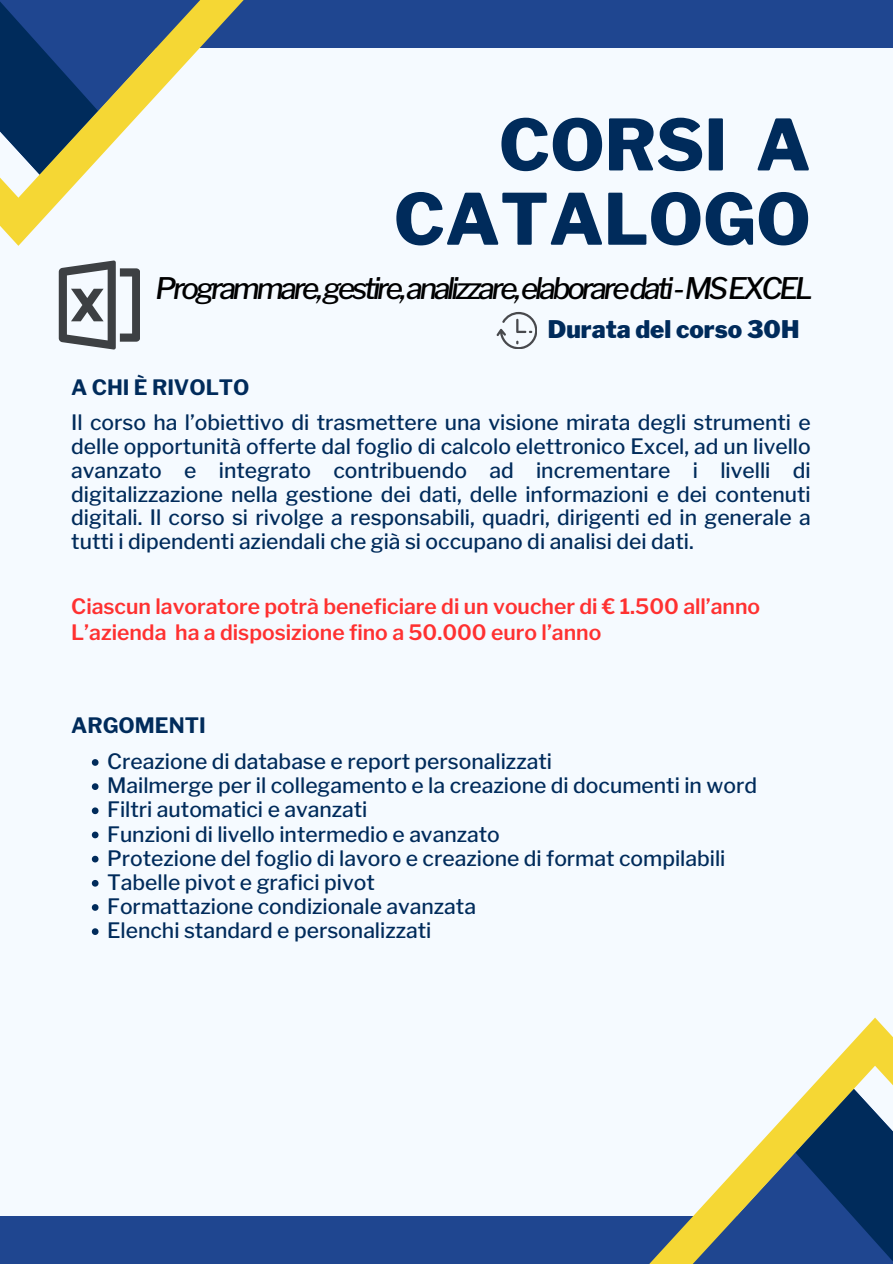
<style>
.page{position:relative;width:893px;height:1264px;background:#fff}
.page>*{position:absolute;margin:0;border:0;box-sizing:border-box;transform-origin:0 0}
.t1{font:800 70.2px/74.2px "Libre Franklin";color:#002b5b;text-align:right}
.t2{font:italic 500 29.55px "Libre Franklin";letter-spacing:-.105em;color:#000}
.t3{font:900 24px "Libre Franklin";color:#002b5b}
.t4{font:500 21.15px/23.9px "Libre Franklin";color:#002b5b;text-align:justify}
.t5{font:600 21.15px "Libre Franklin";color:#ff3131}
.t6{font:700 21.15px "Libre Franklin";color:#002b5b}
</style>
<div class="page">
<div style="left:0;top:0;width:892px;height:1263px;background:#f5faff"></div>
<div style="left:0;top:0;width:892px;height:47px;background:#1f4690"></div>
<div style="left:0;top:1216px;width:892px;height:47px;background:#1f4690"></div>
<svg style="left:0;top:0;width:276px;height:246px"></svg>
<svg style="left:650px;top:1017px;width:242px;height:246px"></svg>
<svg style="left:496px;top:312px;width:41px;height:37px"></svg>
<svg style="left:59px;top:260px;width:81px;height:89px"></svg>
<svg style="left:92px;top:759px;width:6px;height:6px"></svg>
<svg style="left:92px;top:783px;width:6px;height:7px"></svg>
<svg style="left:92px;top:807px;width:6px;height:7px"></svg>
<svg style="left:92px;top:831px;width:6px;height:7px"></svg>
<svg style="left:92px;top:855px;width:6px;height:7px"></svg>
<svg style="left:92px;top:880px;width:6px;height:6px"></svg>
<svg style="left:92px;top:904px;width:6px;height:6px"></svg>
<svg style="left:92px;top:928px;width:6px;height:7px"></svg>
<p class="t1" style="left:394px;top:108px;width:418px">CORSI A<br>CATALOGO</p>
<p class="t2" style="left:155px;top:271px;width:659px">Programmare,gestire,analizzare,elaboraredati-MSEXCEL</p>
<p class="t3" style="left:548px;top:315px;width:253px">Durata del corso 30H</p>
<p class="t6" style="left:71px;top:374px;width:180px">A CHI È RIVOLTO</p>
<p class="t4" style="left:71px;top:410px;width:741px">Il corso ha l’obiettivo di trasmettere una visione mirata degli strumenti e delle opportunità offerte dal foglio di calcolo elettronico Excel, ad un livello avanzato e integrato contribuendo ad incrementare i livelli di digitalizzazione nella gestione dei dati, delle informazioni e dei contenuti digitali. Il corso si rivolge a responsabili, quadri, dirigenti ed in generale a tutti i dipendenti aziendali che già si occupano di analisi dei dati.</p>
<p class="t5" style="left:71px;top:594px;width:690px">Ciascun lavoratore potrà beneficiare di un voucher di € 1.500 all’anno</p>
<p class="t5" style="left:71px;top:619px;width:531px">L’azienda ha a disposizione fino a 50.000 euro l’anno</p>
<p class="t6" style="left:71px;top:712px;width:136px">ARGOMENTI</p>
<p class="t4" style="left:107px;top:749px;width:446px">Creazione di database e report personalizzati</p>
<p class="t4" style="left:107px;top:773px;width:651px">Mailmerge per il collegamento e la creazione di documenti in word</p>
<p class="t4" style="left:107px;top:798px;width:262px">Filtri automatici e avanzati</p>
<p class="t4" style="left:107px;top:822px;width:394px">Funzioni di livello intermedio e avanzato</p>
<p class="t4" style="left:107px;top:846px;width:620px">Protezione del foglio di lavoro e creazione di format compilabili</p>
<p class="t4" style="left:107px;top:870px;width:269px">Tabelle pivot e grafici pivot</p>
<p class="t4" style="left:107px;top:894px;width:370px">Formattazione condizionale avanzata</p>
<p class="t4" style="left:107px;top:918px;width:326px">Elenchi standard e personalizzati</p>
</div>
